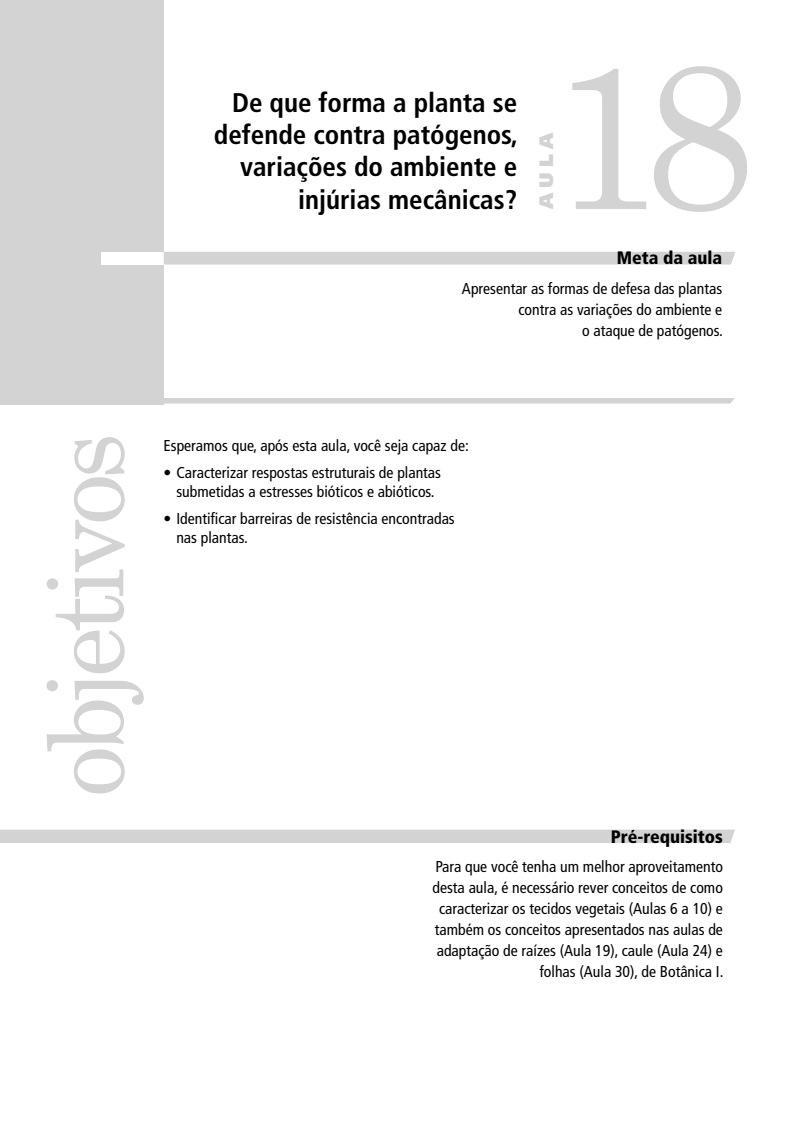
<style>
.page{position:relative;width:808px;height:1127px;background:#fff}
.page>*{position:absolute;margin:0;border:0;box-sizing:border-box;transform-origin:0 0}
.t1{font:207px "Century";color:#d3d3d3}
.t2{font:105px "Century";letter-spacing:-.06em;color:#d3d3d3}
.t3{font:700 condensed 27px/32.4px "Frutiger";color:#000;text-align:right}
.t4{font:900 19.5px "Frutiger";color:#d3d3d3}
.t5{font:900 condensed 18px "Frutiger";color:#000}
.t6{font:condensed 15.75px/21px "Frutiger";color:#000;text-align:right}
</style>
<div class="page">
<div style="left:0;top:0;width:164px;height:404px;background:#d3d3d3"></div>
<svg style="left:0;top:829px;width:735px;height:14px"></svg>
<div style="left:101px;top:252px;width:65px;height:12px;background:#fff"></div>
<div style="left:164px;top:252px;width:571px;height:12px;background:#d3d3d3"></div>
<div style="left:164px;top:398px;width:571px;height:5px;background:#d3d3d3"></div>
<h3 class="t3" style="left:214px;top:88px;width:306px">De que forma a planta se defende contra patógenos, variações do ambiente e injúrias mecânicas?</h3>
<p class="t4" style="left:538px;top:209px;width:78px;rotate:-90deg">AULA</p>
<h1 class="t1" style="left:550px;top:5px;width:205px">18</h1>
<p class="t5" style="left:617px;top:251px;width:107px">Meta da aula</p>
<p class="t6" style="left:462px;top:279px;width:262px">Apresentar as formas de defesa das plantas contra as variações do ambiente e<br>o ataque de patógenos.</p>
<h2 class="t2" style="left:20px;top:797px;width:366px;rotate:-90deg">objetivos</h2>
<p class="t6" style="left:164px;top:436px;width:307px">Esperamos que, após esta aula, você seja capaz de:</p>
<p class="t6" style="left:164px;top:464px;width:279px;line-height:18.9px;text-align:center">• Caracterizar respostas estruturais de plantas submetidas a estresses bióticos e abióticos.</p>
<p class="t6" style="left:176px;top:511px;width:280px;line-height:18.9px;text-align:left;text-indent:-13px">• Identificar barreiras de resistência encontradas nas plantas.</p>
<p class="t5" style="left:611px;top:829px;width:114px">Pré-requisitos</p>
<p class="t6" style="left:432px;top:858px;width:292px">Para que você tenha um melhor aproveitamento desta aula, é necessário rever conceitos de como caracterizar os tecidos vegetais (Aulas 6 a 10) e também os conceitos apresentados nas aulas de adaptação de raízes (Aula 19), caule (Aula 24) e folhas (Aula 30), de Botânica I.</p>
</div>
